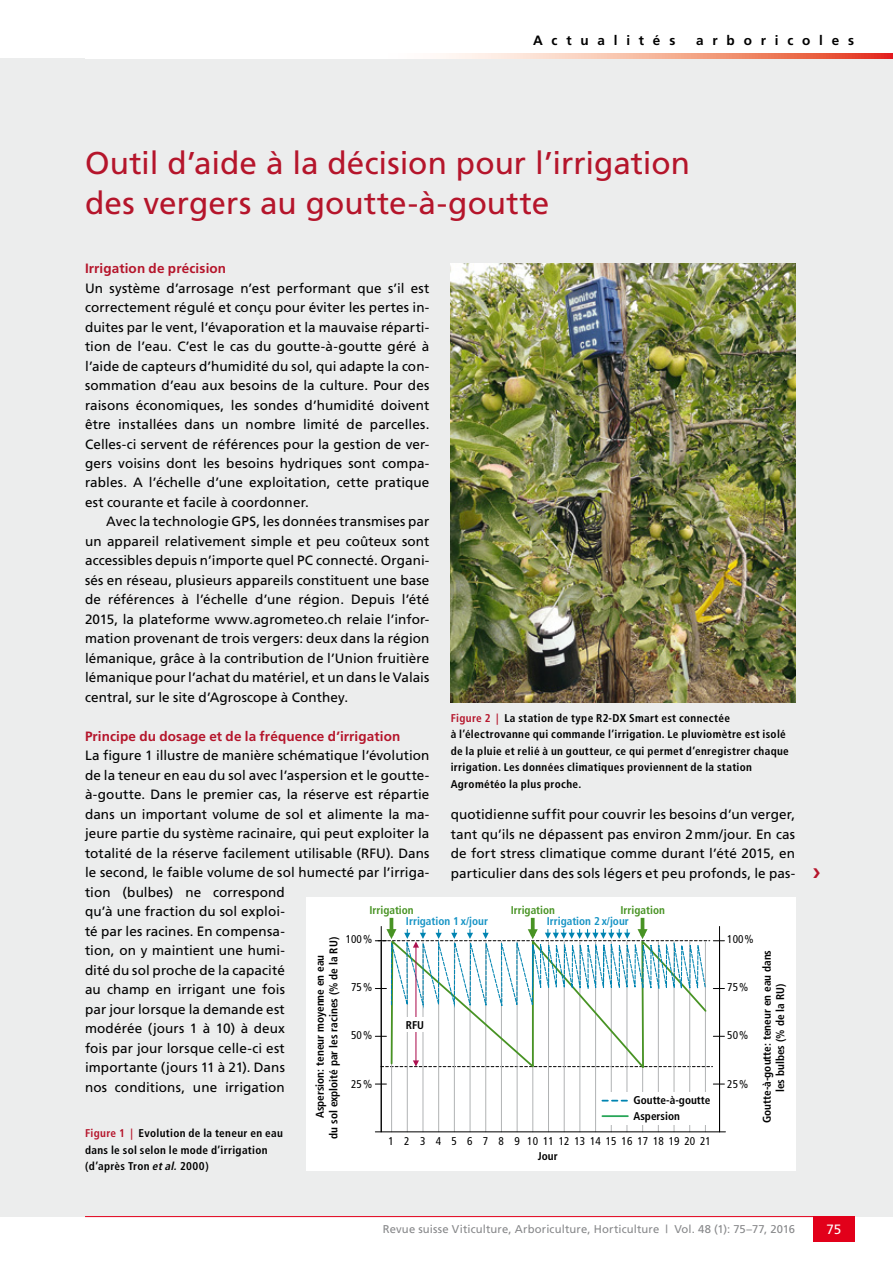
<style>
.page{position:relative;width:893px;height:1263px;background:#fff}
.page>*{position:absolute;margin:0;border:0;box-sizing:border-box;transform-origin:0 0}
.t1{font:31.5px/40.5px "Frutiger";color:#b5152b}
.t2{font:13.5px/19.5px "Frutiger";letter-spacing:.005em;color:#000;text-align:justify}
.t3{font:700 13.5px "Frutiger";letter-spacing:.01em;color:#b5152b}
.t4{font:700 13.5px "Frutiger";letter-spacing:.655em;color:#000}
.t5{font:13.5px "Frutiger";color:#fff}
.t6{font:700 condensed 11.25px/16.5px "Frutiger";letter-spacing:.025em;color:#000}
.t7{font:700 condensed 11.25px/13.5px "Frutiger";color:#000;text-align:center}
.t8{font:11.25px "Frutiger";letter-spacing:.015em;color:#87888a}
.t9{font:condensed 11.25px "Frutiger";color:#000}
.t10{font:700 condensed 11.25px "Frutiger";color:#1794c5}
.t11{font:700 condensed 11.25px "Frutiger";color:#489324}
.s1{color:#b5152b}
.s2{font-style:italic}
</style>
<div class="page">
<div style="left:0;top:58px;width:893px;height:1158px;background:#eceded"></div>
<hr style="left:85px;top:1216px;width:770px;height:1px;background:#e2001a">
<div style="left:813px;top:1216px;width:42px;height:26px;background:#e2001a"></div>
<svg style="left:443px;top:54px;width:450px;height:4px;background:#f3a48f"></svg>
<img style="left:451px;top:264px;width:344px;height:438px">
<div style="left:306px;top:897px;width:489px;height:273px;background:#fff"></div>
<hr style="left:381px;top:926px;width:1px;height:206px;background:#000">
<hr style="left:391px;top:941px;width:1px;height:191px;background:#b1b3b4">
<hr style="left:407px;top:941px;width:1px;height:191px;background:#b1b3b4">
<hr style="left:423px;top:941px;width:1px;height:191px;background:#b1b3b4">
<hr style="left:438px;top:941px;width:1px;height:191px;background:#b1b3b4">
<hr style="left:454px;top:941px;width:1px;height:191px;background:#b1b3b4">
<hr style="left:470px;top:941px;width:1px;height:191px;background:#b1b3b4">
<hr style="left:485px;top:941px;width:1px;height:191px;background:#b1b3b4">
<hr style="left:501px;top:941px;width:1px;height:191px;background:#b1b3b4">
<hr style="left:517px;top:941px;width:1px;height:191px;background:#b1b3b4">
<hr style="left:532px;top:941px;width:1px;height:191px;background:#b1b3b4">
<hr style="left:548px;top:941px;width:1px;height:191px;background:#b1b3b4">
<hr style="left:564px;top:941px;width:1px;height:191px;background:#b1b3b4">
<hr style="left:579px;top:941px;width:1px;height:191px;background:#b1b3b4">
<hr style="left:595px;top:941px;width:1px;height:191px;background:#b1b3b4">
<hr style="left:611px;top:941px;width:1px;height:191px;background:#b1b3b4">
<hr style="left:627px;top:941px;width:1px;height:191px;background:#b1b3b4">
<hr style="left:642px;top:941px;width:1px;height:191px;background:#b1b3b4">
<hr style="left:658px;top:941px;width:1px;height:191px;background:#b1b3b4">
<hr style="left:674px;top:941px;width:1px;height:191px;background:#b1b3b4">
<hr style="left:689px;top:941px;width:1px;height:191px;background:#b1b3b4">
<hr style="left:705px;top:941px;width:1px;height:191px;background:#b1b3b4">
<hr style="left:719px;top:926px;width:1px;height:206px;background:#000">
<hr style="left:390px;top:918px;width:3px;height:18px;background:#489324">
<svg style="left:531px;top:918px;width:4px;height:11px"></svg>
<hr style="left:641px;top:918px;width:3px;height:18px;background:#489324">
<svg style="left:375px;top:929px;width:349px;height:143px"></svg>
<div style="left:381px;top:942px;width:339px;height:190px;border:1px solid #000"></div>
<div style="left:598px;top:1092px;width:115px;height:33px;background:#fff"></div>
<svg style="left:602px;top:1100px;width:26px;height:1px"></svg>
<hr style="left:602px;top:1115px;width:26px;height:2px;background:#28a658">
<p class="t4" style="left:533px;top:32px;width:144px">Actualités</p>
<p class="t4" style="left:696px;top:32px;width:160px">arboricoles</p>
<h1 class="t1" style="left:85px;top:142px;width:607px">Outil d’aide à la décision pour l’irrigation des vergers au goutte-à-goutte</h1>
<p class="t3" style="left:85px;top:260px;width:143px">Irrigation de précision</p>
<p class="t2" style="left:85px;top:278px;width:346px">Un système d’arrosage n’est performant que s’il est correctement régulé et conçu pour éviter les pertes in&shy;duites par le vent, l’évaporation et la mauvaise réparti&shy;tion de l’eau. C’est le cas du goutte-à-goutte géré à l’aide de capteurs d’humidité du sol, qui adapte la con&shy;sommation d’eau aux besoins de la culture. Pour des raisons économiques, les sondes d’humidité doivent être installées dans un nombre limité de parcelles.<br>Celles-ci servent de références pour la gestion de ver&shy;gers voisins dont les besoins hydriques sont compa&shy;rables. A l’échelle d’une exploitation, cette pratique est courante et facile à coordonner.</p>
<p class="t2" style="left:85px;top:512px;width:346px;text-indent:21px">Avec la technologie GPS, les données transmises par un appareil relativement simple et peu coûteux sont accessibles depuis n’importe quel PC connecté. Organi&shy;sés en réseau, plusieurs appareils constituent une base de références à l’échelle d’une région. Depuis l’été 2015, la plateforme www.agrometeo.ch relaie l’infor&shy;mation provenant de trois vergers: deux dans la région lémanique, grâce à la contribution de l’Union fruitière lémanique pour l’achat du matériel, et un dans le Valais central, sur le site d’Agroscope à Conthey.</p>
<p class="t3" style="left:85px;top:728px;width:317px">Principe du dosage et de la fréquence d’irrigation</p>
<p class="t2" style="left:85px;top:746px;width:346px;text-align:left">La figure 1 illustre de manière schématique l’évolution de la teneur en eau du sol avec l’aspersion et le goutte&shy;à-goutte. Dans le premier cas, la réserve est répartie dans un important volume de sol et alimente la ma&shy;jeure partie du système racinaire, qui peut exploiter la totalité de la réserve facilement utilisable (RFU). Dans le second, le faible volume de sol humecté par l’irriga&shy;tion (bulbes) ne correspond<br>qu’à une fraction du sol exploi-<br>té par les racines. En compensa-<br>tion, on y maintient une humi-<br>dité du sol proche de la capacité<br>au champ en irrigant une fois<br>par jour lorsque la demande est<br>modérée (jours 1 à 10) à deux<br>fois par jour lorsque celle-ci est<br>importante (jours 11 à 21). Dans<br>nos conditions, une irrigation</p>
<p class="t6" style="left:451px;top:709px;width:340px"><span class="s1">Figure 2 |</span> La station de type R2-DX Smart est connectée<br>à l’électrovanne qui commande l’irrigation. Le pluviomètre est isolé de la pluie et relié à un goutteur, ce qui permet d’enregistrer chaque irrigation. Les données climatiques proviennent de la station Agrométéo la plus proche.</p>
<p class="t2" style="left:451px;top:804px;width:346px">quotidienne suffit pour couvrir les besoins d’un verger, tant qu’ils ne dépassent pas environ 2mm/jour. En cas de fort stress climatique comme durant l’été 2015, en particulier dans des sols légers et peu profonds, le pas-</p>
<p class="t11" style="left:369px;top:903px;width:46px">Irrigation</p>
<p class="t11" style="left:511px;top:903px;width:46px">Irrigation</p>
<p class="t11" style="left:620px;top:903px;width:46px">Irrigation</p>
<p class="t10" style="left:406px;top:915px;width:84px">Irrigation 1 x/jour</p>
<p class="t10" style="left:547px;top:915px;width:84px">Irrigation 2 x/jour</p>
<p class="t9" style="left:346px;top:933px;width:28px">100 %</p>
<p class="t9" style="left:727px;top:933px;width:28px">100 %</p>
<p class="t7" style="left:313px;top:1139px;width:203px;rotate:-90deg">Aspersion: teneur moyenne en eau<br>du sol exploité par les racines (% de la RU)</p>
<p class="t7" style="left:760px;top:1123px;width:175px;rotate:-90deg">Goutte-à-goutte: teneur en eau dans les bulbes (% de la RU)</p>
<p class="t9" style="left:351px;top:981px;width:22px">75 %</p>
<p class="t9" style="left:727px;top:981px;width:22px">75 %</p>
<p class="t6" style="left:406px;top:1016px;width:20px">RFU</p>
<p class="t9" style="left:351px;top:1028px;width:22px">50 %</p>
<p class="t9" style="left:727px;top:1028px;width:22px">50 %</p>
<p class="t9" style="left:351px;top:1078px;width:22px">25 %</p>
<p class="t9" style="left:727px;top:1078px;width:22px">25 %</p>
<p class="t7" style="left:633px;top:1092px;width:78px;line-height:15.8px;text-align:left">Goutte-à-goutte<br>Aspersion</p>
<p class="t6" style="left:85px;top:1125px;width:199px"><span class="s1">Figure 1 |</span> Evolution de la teneur en eau dans le sol selon le mode d’irrigation (d’après Tron <span class="s2">et al.</span> 2000)</p>
<p class="t9" style="left:389px;top:1134px;width:324px">1 2 3 4 5 6 7 8 9 101112131415161718192021</p>
<p class="t6" style="left:538px;top:1148px;width:21px">Jour</p>
<p class="t8" style="left:383px;top:1223px;width:414px">Revue suisse Viticulture, Arboriculture, Horticulture | Vol. 48 (1): 75–77, 2016</p>
<p class="t5" style="left:826px;top:1221px;width:17px">75</p>
</div>
